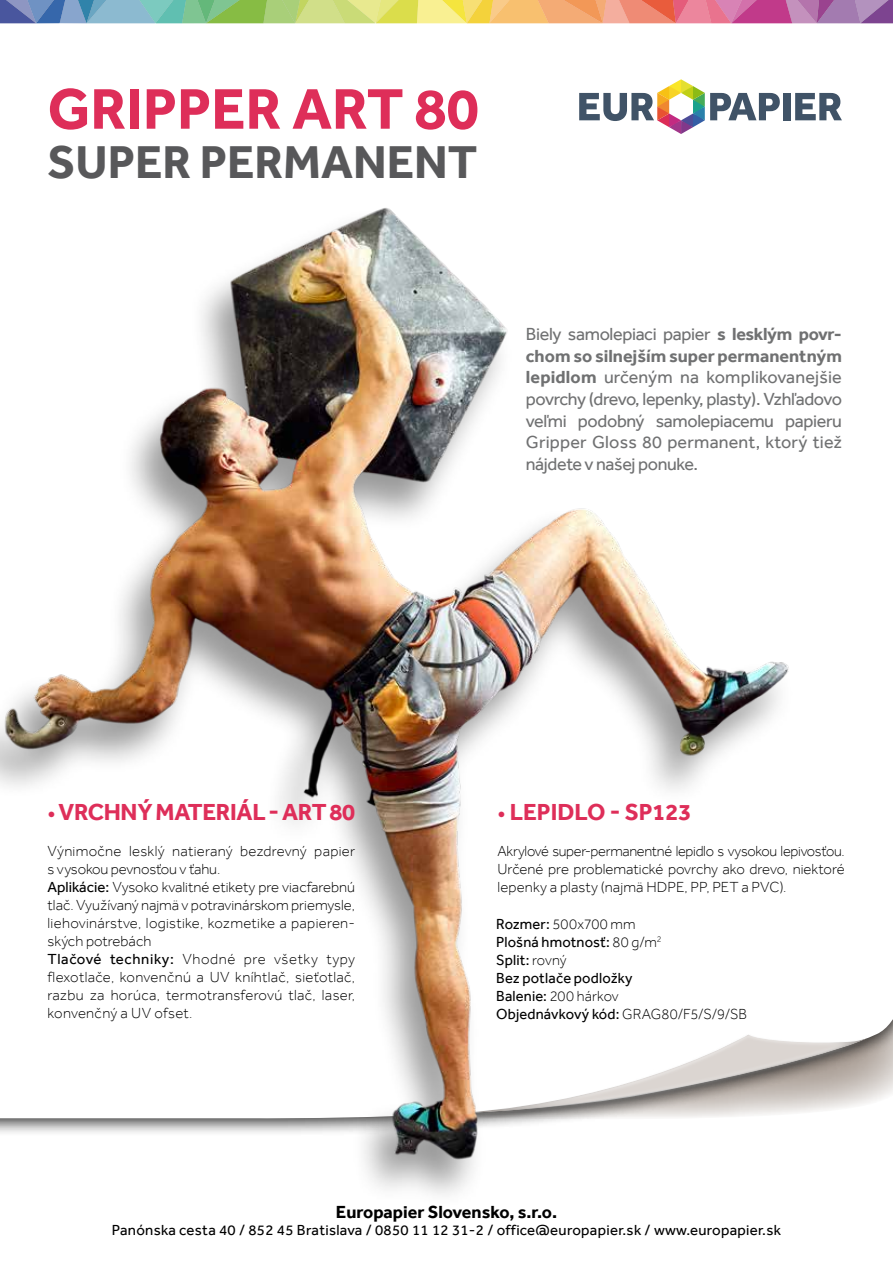
<style>
.page{position:relative;width:893px;height:1263px;background:#fff}
.page>*{position:absolute;margin:0;border:0;box-sizing:border-box;transform-origin:0 0}
.t1{font:700 59.1px "Effra";color:#de2e59}
.t2{font:700 47.25px "Effra";color:#58585a}
.t3{font:700 23.85px "Effra";letter-spacing:-.01em;color:#de2e59}
.t4{font:18px/21.6px "Effra";letter-spacing:.01em;color:#707172;text-align:justify}
.t5{font:700 18px "Effra";color:#000}
.t6{font:300 15px/18px "Effra";letter-spacing:.005em;color:#000}
.t7{font:15px/18px "Effra";letter-spacing:.015em;color:#000}
.s1{font-weight:700}
.s2{font-weight:400;font-size:22.35px}
.s3{font-weight:400}
.s4{font-weight:300}
</style>
<div class="page">
<div style="left:464px;top:1021px;width:429px;height:99px;background:#fff;opacity:.75"></div>
<svg style="left:836px;top:1028px;width:50px;height:83px"></svg>
<svg style="left:711px;top:0;width:20px;height:23px"></svg>
<svg style="left:345px;top:0;width:31px;height:23px"></svg>
<svg style="left:676px;top:0;width:35px;height:23px"></svg>
<svg style="left:322px;top:0;width:23px;height:23px"></svg>
<div style="left:295px;top:0;width:27px;height:23px;background:#d1df89"></div>
<svg style="left:0;top:0;width:19px;height:23px"></svg>
<svg style="left:295px;top:0;width:9px;height:23px"></svg>
<svg style="left:19px;top:0;width:17px;height:23px"></svg>
<svg style="left:817px;top:0;width:33px;height:23px"></svg>
<svg style="left:629px;top:0;width:47px;height:23px"></svg>
<svg style="left:528px;top:0;width:75px;height:23px;background:#f4ab6d"></svg>
<svg style="left:467px;top:0;width:22px;height:23px"></svg>
<div style="left:263px;top:0;width:32px;height:23px;background:#a9cf79"></div>
<svg style="left:190px;top:0;width:16px;height:23px"></svg>
<svg style="left:86px;top:0;width:39px;height:23px"></svg>
<svg style="left:731px;top:0;width:49px;height:23px"></svg>
<svg style="left:603px;top:0;width:26px;height:23px"></svg>
<svg style="left:376px;top:0;width:41px;height:23px"></svg>
<svg style="left:206px;top:0;width:61px;height:23px"></svg>
<svg style="left:36px;top:0;width:24px;height:23px"></svg>
<svg style="left:850px;top:0;width:43px;height:23px"></svg>
<svg style="left:780px;top:0;width:37px;height:23px"></svg>
<svg style="left:489px;top:0;width:39px;height:23px"></svg>
<svg style="left:417px;top:0;width:50px;height:23px"></svg>
<svg style="left:125px;top:0;width:65px;height:23px"></svg>
<svg style="left:60px;top:0;width:26px;height:23px"></svg>
<div style="left:783px;top:93px;width:8px;height:27px;background:#405367"></div>
<svg style="left:795px;top:93px;width:47px;height:27px"></svg>
<svg style="left:579px;top:79px;width:201px;height:55px"></svg>
<img style="left:0;top:208px;width:836px;height:978px">
<h1 class="t1" style="left:48px;top:74px;width:433px">GRIPPER ART 80</h1>
<h2 class="t2" style="left:48px;top:134px;width:431px">SUPER PERMANENT</h2>
<p class="t4" style="left:526px;top:323px;width:318px">Biely samolepiaci papier <span class="s1">s lesklým povr&shy;chom so silnejším super permanentným lepidlom</span> určeným na komplikovanejšie povrchy (drevo, lepenky, plasty). Vzhľadovo veľmi podobný samolepiacemu papieru Gripper Gloss 80 permanent, ktorý tiež nájdete v našej ponuke.</p>
<h3 class="t3" style="left:48px;top:797px;width:309px"><span class="s2">•</span> VRCHNÝ MATERIÁL - ART 80</h3>
<p class="t6" style="left:48px;top:841px;width:309px">Výnimočne lesklý natieraný bezdrevný papier s vysokou pevnosťou v ťahu.<br><span class="s3">Aplikácie:</span> Vysoko kvalitné etikety pre viacfarebnú tlač. Využívaný najmä v potravinárskom priemysle, liehovinárstve, logistike, kozmetike a papieren&shy;ských potrebách<br><span class="s3">Tlačové techniky:</span> Vhodné pre všetky typy flexotlače, konvenčnú a UV kníhtlač, sieťotlač, razbu za horúca, termotransferovú tlač, laser, konvenčný a UV ofset.</p>
<h3 class="t3" style="left:497px;top:797px;width:196px"><span class="s2">•</span> LEPIDLO - SP123</h3>
<p class="t6" style="left:497px;top:841px;width:349px;text-align:justify">Akrylové super-permanentné lepidlo s vysokou lepivosťou.<br>Určené pre problematické povrchy ako drevo, niektoré lepenky a plasty (najmä HDPE, PP, PET a PVC).</p>
<p class="t7" style="left:496px;top:915px;width:252px">Rozmer: <span class="s4">500x700 mm<br></span>Plošná hmotnosť: <span class="s4">80 g/m</span><sup>2<br></sup>Split: <span class="s4">rovný<br></span>Bez potlače podložky<br>Balenie: <span class="s4">200 hárkov<br></span>Objednávkový kód: <span class="s4">GRAG80/F5/S/9/SB</span></p>
<p class="t5" style="left:336px;top:1201px;width:223px">Europapier Slovensko, s.r.o.</p>
<p class="t7" style="left:112px;top:1220px;width:671px">Panónska cesta 40 / 852 45 Bratislava / 0850 11 12 31-2 / office@europapier.sk / www.europapier.sk</p>
</div>
